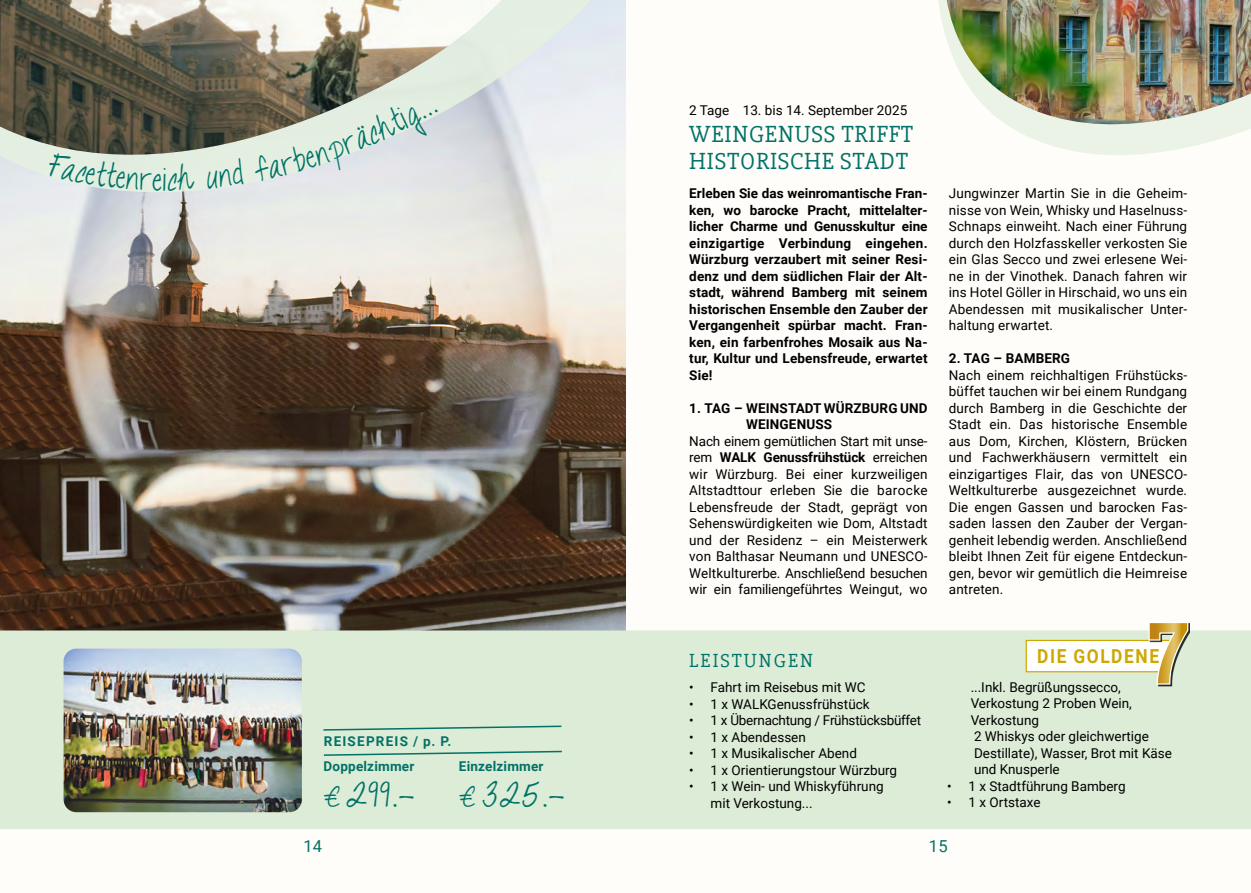
<style>
.page{position:relative;width:1251px;height:893px;background:#fff}
.page>*{position:absolute;margin:0;border:0;box-sizing:border-box;transform-origin:0 0}
.t1{font:33px "Talkingtothe Moon";letter-spacing:.045em;color:#007267}
.t2{font:24px/27px "Slabo 27 px";letter-spacing:.03em;color:#007267}
.t3{font:19.5px "Slabo 27 px";letter-spacing:.1em;color:#007267}
.t4{font:700 19.35px "Roboto";letter-spacing:.09em;color:#cea700;scale:.9 1}
.t5{font:16.5px "Roboto";color:#007267}
.t6{font:13.5px/16.5px "Roboto";color:#000;text-align:justify}
.t7{font:700 13.5px/16.5px "Roboto";letter-spacing:.01em;color:#000;text-align:justify}
.t8{font:700 13.5px/25.5px "Roboto";letter-spacing:.015em;color:#007267}
.t9{font:13.5px "Roboto";letter-spacing:-.02em;color:#000}
.s1{font-size:27px}
.s2{font-weight:700}
</style>
<div class="page">
<div style="left:0;top:0;width:1250px;height:893px;background:#fffdf9"></div>
<img style="left:0;top:264px;width:625px;height:366px">
<div style="left:0;top:630px;width:1250px;height:199px;background:#ddecd7"></div>
<img style="left:64px;top:649px;width:238px;height:163px">
<svg style="left:322px;top:725px;width:240px;height:6px"></svg>
<svg style="left:322px;top:750px;width:241px;height:7px;background:#add1bf"></svg>
<svg style="left:938px;top:0;width:312px;height:155px"></svg>
<img style="left:946px;top:0;width:304px;height:126px">
<svg style="left:0;top:0;width:626px;height:264px;fill:#edeeee"></svg>
<svg style="left:0;top:0;width:576px;height:246px;background:#e3e6e4"></svg>
<img style="left:0;top:0;width:502px;height:211px">
<div style="left:1025px;top:640px;width:147px;height:32px;background:#fff;border:1px solid #cea700"></div>
<svg style="left:1144px;top:623px;width:47px;height:65px"></svg>
<svg style="left:46px;top:151px;width:149px;height:40px;background:#dbe6da"></svg>
<svg style="left:206px;top:158px;width:38px;height:31px"></svg>
<svg style="left:252px;top:105px;width:186px;height:76px;background:#d3d9d1"></svg>
<p class="t8" style="left:323px;top:728px;width:129px">REISEPREIS / p. P.<br>Doppelzimmer</p>
<h1 class="t1" style="left:323px;top:776px;width:92px"><span class="s1">€</span> 299.-</h1>
<p class="t8" style="left:459px;top:753px;width:86px">Einzelzimmer</p>
<h1 class="t1" style="left:459px;top:776px;width:107px"><span class="s1">€</span> 325.-</h1>
<p class="t6" style="left:689px;top:101px;width:219px">2 Tage 13. bis 14. September 2025</p>
<h2 class="t2" style="left:689px;top:120px;width:225px">WEINGENUSS TRIFFT<br>HISTORISCHE STADT</h2>
<p class="t7" style="left:689px;top:185px;width:240px">Erleben Sie das weinromantische Fran&shy;ken, wo barocke Pracht, mittelalter&shy;licher Charme und Genusskultur eine einzigartige Verbindung eingehen.<br>Würzburg verzaubert mit seiner Resi&shy;denz und dem südlichen Flair der Alt&shy;stadt, während Bamberg mit seinem historischen Ensemble den Zauber der Vergangenheit spürbar macht. Fran&shy;ken, ein farbenfrohes Mosaik aus Na&shy;tur, Kultur und Lebensfreude, erwartet Sie!</p>
<p class="t7" style="left:746px;top:399px;width:183px;text-indent:-57px">1. TAG – WEINSTADT WÜRZBURG UND<br>WEINGENUSS</p>
<p class="t6" style="left:689px;top:432px;width:240px">Nach einem gemütlichen Start mit unse&shy;rem <span class="s2">WALK Genussfrühstück</span> erreichen wir Würzburg. Bei einer kurzweiligen Altstadttour erleben Sie die barocke Lebensfreude der Stadt, geprägt von Sehenswürdigkeiten wie Dom, Altstadt und der Residenz – ein Meisterwerk von Balthasar Neumann und UNESCO-Weltkulturerbe. Anschließend besuchen wir ein familiengeführtes Weingut, wo</p>
<p class="t6" style="left:948px;top:185px;width:240px">Jungwinzer Martin Sie in die Geheim&shy;nisse von Wein, Whisky und Haselnuss-Schnaps einweiht. Nach einer Führung durch den Holzfasskeller verkosten Sie ein Glas Secco und zwei erlesene Wei&shy;ne in der Vinothek. Danach fahren wir ins Hotel Göller in Hirschaid, wo uns ein Abendessen mit musikalischer Unter&shy;haltung erwartet.</p>
<p class="t7" style="left:948px;top:350px;width:123px">2. TAG – BAMBERG</p>
<p class="t6" style="left:948px;top:366px;width:240px">Nach einem reichhaltigen Frühstücks&shy;büffet tauchen wir bei einem Rundgang durch Bamberg in die Geschichte der Stadt ein. Das historische Ensemble aus Dom, Kirchen, Klöstern, Brücken und Fachwerkhäusern vermittelt ein einzigartiges Flair, das von UNESCO-Weltkulturerbe ausgezeichnet wurde.<br>Die engen Gassen und barocken Fas&shy;saden lassen den Zauber der Vergan&shy;genheit lebendig werden. Anschließend bleibt Ihnen Zeit für eigene Entdeckun&shy;gen, bevor wir gemütlich die Heimreise antreten.</p>
<h3 class="t3" style="left:689px;top:649px;width:125px">LEISTUNGEN</h3>
<p class="t6" style="left:689px;top:679px;width:178px">• Fahrt im Reisebus mit WC</p>
<p class="t6" style="left:689px;top:695px;width:182px">• 1 x WALKGenussfrühstück</p>
<p class="t9" style="left:689px;top:711px;width:233px">• 1 x Übernachtung / Frühstücksbüffet</p>
<p class="t6" style="left:689px;top:728px;width:118px">• 1 x Abendessen</p>
<p class="t6" style="left:689px;top:745px;width:169px">• 1 x Musikalischer Abend</p>
<p class="t6" style="left:689px;top:761px;width:209px">• 1 x Orientierungstour Würzburg</p>
<p class="t6" style="left:710px;top:778px;width:175px;text-indent:-21px">• 1 x Wein- und Whiskyführung mit Verkostung...</p>
<h3 class="t4" style="left:1037px;top:643px;width:137px">DIE GOLDENE</h3>
<p class="t6" style="left:970px;top:678px;width:203px;text-align:left">...Inkl. Begrüßungssecco,<br>Verkostung 2 Proben Wein,<br>Verkostung<br>2 Whiskys oder gleichwertige<br>Destillate), Wasser, Brot mit Käse und Knusperle</p>
<p class="t6" style="left:947px;top:777px;width:180px">• 1 x Stadtführung Bamberg</p>
<p class="t6" style="left:947px;top:794px;width:95px">• 1 x Ortstaxe</p>
<p class="t5" style="left:303px;top:835px;width:20px">14</p>
<p class="t5" style="left:928px;top:835px;width:20px">15</p>
</div>
